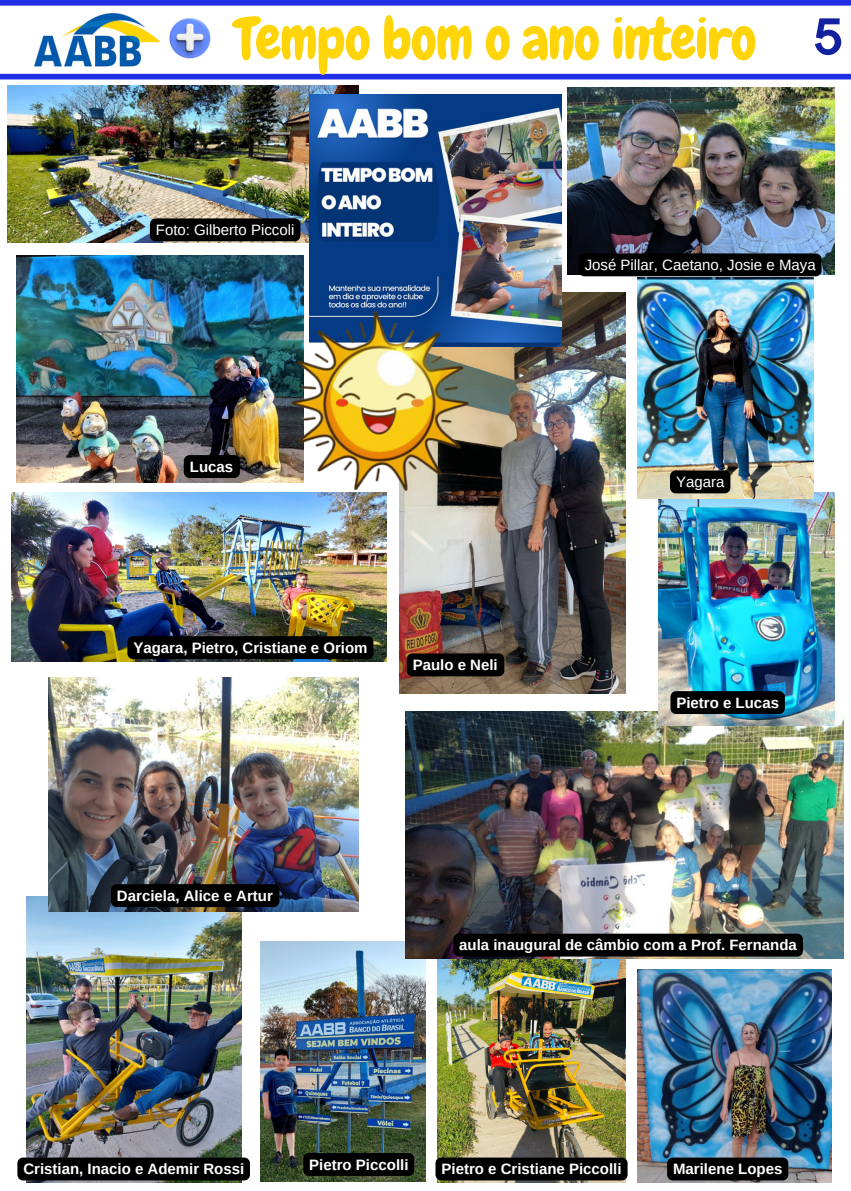
<style>
.page{position:relative;width:851px;height:1191px;background:#fff}
.page>*{position:absolute;margin:0;border:0;box-sizing:border-box;transform-origin:0 0}
.t1{font:57.75px "Chewy";letter-spacing:-.02em;color:#ffd509}
.t2{font:700 52.5px "HK Grotesk";color:#12229d}
.t3{font:700 15px "Arimo";color:#fff}
.t4{font:15px "Arimo";color:#fff}
</style>
<div class="page">
<div style="left:0;top:74px;width:850px;height:5px;background:#222fe6"></div>
<img style="left:33px;top:13px;width:127px;height:54px">
<div style="left:0;top:0;width:850px;height:6px;background:#222fe6"></div>
<img style="left:169px;top:18px;width:42px;height:41px">
<img style="left:567px;top:88px;width:267px;height:186px">
<img style="left:399px;top:292px;width:226px;height:402px">
<img style="left:16px;top:256px;width:287px;height:226px">
<img style="left:26px;top:896px;width:215px;height:285px">
<img style="left:437px;top:958px;width:188px;height:224px">
<img style="left:260px;top:941px;width:166px;height:239px">
<img style="left:405px;top:711px;width:438px;height:247px">
<img style="left:48px;top:678px;width:310px;height:232px">
<img style="left:658px;top:492px;width:176px;height:233px">
<img style="left:637px;top:969px;width:194px;height:213px">
<img style="left:637px;top:277px;width:176px;height:221px">
<img style="left:12px;top:492px;width:375px;height:169px">
<img style="left:8px;top:85px;width:351px;height:158px">
<img style="left:309px;top:94px;width:252px;height:252px">
<img style="left:272px;top:292px;width:217px;height:217px">
<div style="left:578px;top:253px;width:243px;height:23px;background:#000;border-radius:6px"></div>
<div style="left:406px;top:653px;width:98px;height:23px;background:#000;border-radius:6px"></div>
<div style="left:111px;top:884px;width:168px;height:22px;background:#000;border-radius:6px"></div>
<div style="left:453px;top:933px;width:350px;height:23px;background:#000"></div>
<div style="left:435px;top:1157px;width:192px;height:23px;background:#000;border-radius:6px"></div>
<div style="left:17px;top:1157px;width:233px;height:23px;background:#000;border-radius:6px"></div>
<div style="left:303px;top:1152px;width:111px;height:23px;background:#000;border-radius:6px"></div>
<div style="left:667px;top:1157px;width:121px;height:23px;background:#000;border-radius:6px"></div>
<div style="left:670px;top:691px;width:114px;height:23px;background:#000;border-radius:6px"></div>
<div style="left:670px;top:470px;width:60px;height:23px;background:#000;border-radius:6px"></div>
<div style="left:184px;top:455px;width:56px;height:23px;background:#000;border-radius:6px"></div>
<div style="left:127px;top:636px;width:246px;height:23px;background:#000;border-radius:6px"></div>
<div style="left:150px;top:218px;width:150px;height:23px;background:#000;border-radius:6px"></div>
<p class="t1" style="left:235px;top:2px;width:523px">Tempo bom o ano inteiro</p>
<p class="t2" style="left:812px;top:7px;width:32px">5</p>
<p class="t4" style="left:156px;top:221px;width:140px">Foto: Gilberto Piccoli</p>
<p class="t4" style="left:584px;top:256px;width:232px">José Pillar, Caetano, Josie e Maya</p>
<p class="t3" style="left:190px;top:458px;width:45px">Lucas</p>
<p class="t3" style="left:133px;top:639px;width:236px">Yagara, Pietro, Cristiane e Oriom</p>
<p class="t3" style="left:412px;top:656px;width:86px">Paulo e Neli</p>
<p class="t4" style="left:676px;top:473px;width:50px">Yagara</p>
<p class="t3" style="left:676px;top:694px;width:104px">Pietro e Lucas</p>
<p class="t3" style="left:117px;top:887px;width:157px">Darciela, Alice e Artur</p>
<p class="t3" style="left:459px;top:936px;width:339px">aula inaugural de câmbio com a Prof. Fernanda</p>
<p class="t3" style="left:23px;top:1160px;width:222px">Cristian, Inacio e Ademir Rossi</p>
<p class="t3" style="left:309px;top:1155px;width:101px">Pietro Piccolli</p>
<p class="t3" style="left:441px;top:1160px;width:181px">Pietro e Cristiane Piccolli</p>
<p class="t3" style="left:673px;top:1160px;width:111px">Marilene Lopes</p>
</div>
